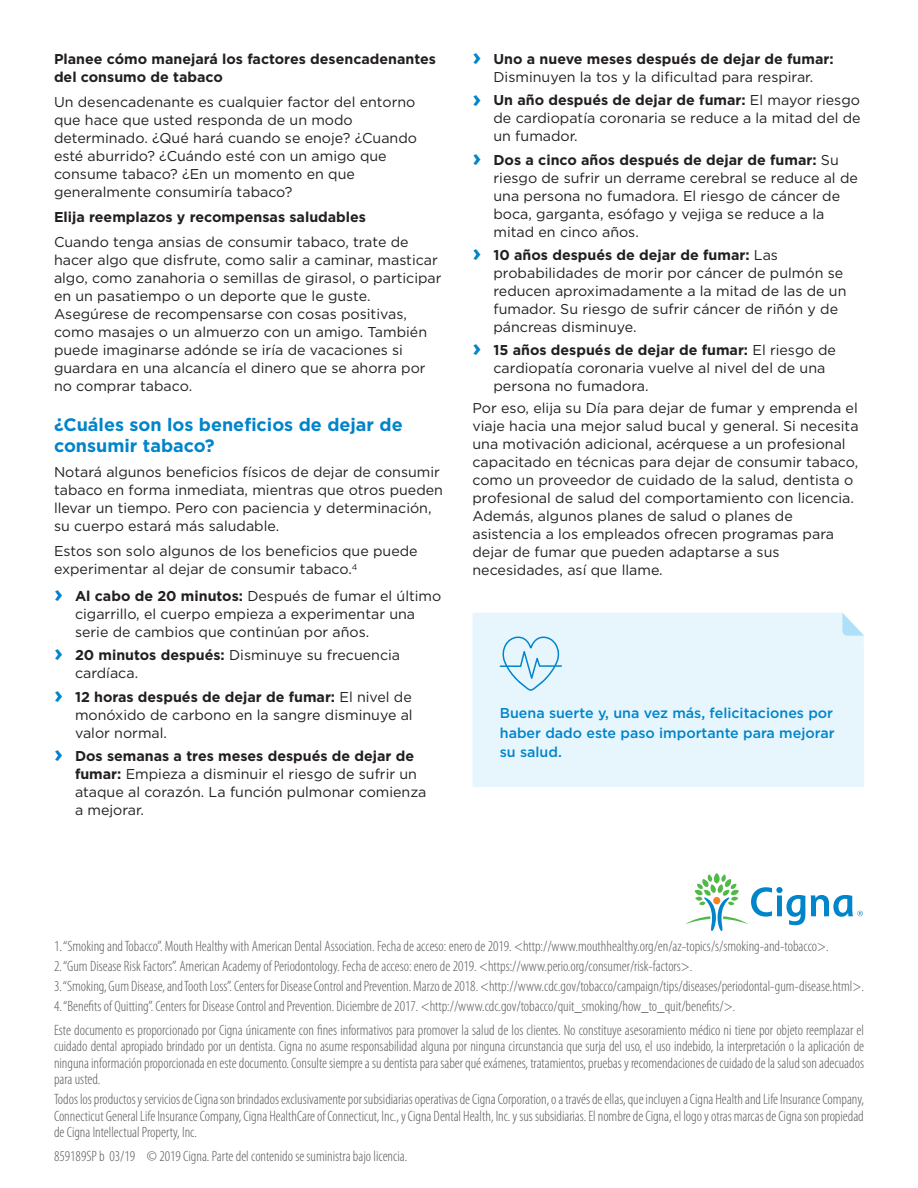
<style>
.page{position:relative;width:918px;height:1188px;background:#fff}
.page>*{position:absolute;margin:0;border:0;box-sizing:border-box;transform-origin:0 0}
.Subhead_body_bold_12{font:700 18px/21px "Gotham";color:#0084ca}
.Legal_copy_Cat{font:300 condensed 15px/16.5px "Myriad Pro";color:#57585a;text-align:justify}
.Body_copy__book_9_5{font:14.25px/18px "Gotham";color:#231f20}
.Bullet_copy_book_9_5{font:14.25px/18px "Gotham";color:#231f20}
.Body_copy__book_9_5-2{font:700 14.25px/18px "Gotham";color:#231f20}
.Sidebar_copy_medium{font:500 14.25px/19.5px "Gotham";color:#0084ca;text-align:justify}
.s1{font-weight:700;font-size:24px;color:#0084ca}
.s2{font-weight:700}
</style>
<div class="page">
<div style="left:472px;top:613px;width:392px;height:174px;background:#e7f6fd"></div>
<svg style="left:842px;top:613px;width:22px;height:23px"></svg>
<svg style="left:500px;top:637px;width:62px;height:54px;background:#c9e7f6"></svg>
<svg style="left:686px;top:873px;width:177px;height:58px"></svg>
<p class="Body_copy__book_9_5-2" style="left:54px;top:50px;width:384px">Planee cómo manejará los factores desencadenantes del consumo de tabaco</p>
<p class="Body_copy__book_9_5" style="left:54px;top:93px;width:365px">Un desencadenante es cualquier factor del entorno que hace que usted responda de un modo determinado. ¿Qué hará cuando se enoje? ¿Cuando esté aburrido? ¿Cuándo esté con un amigo que consume tabaco? ¿En un momento en que generalmente consumiría tabaco?</p>
<p class="Body_copy__book_9_5-2" style="left:54px;top:208px;width:314px">Elija reemplazos y recompensas saludables</p>
<p class="Body_copy__book_9_5" style="left:54px;top:233px;width:389px">Cuando tenga ansias de consumir tabaco, trate de hacer algo que disfrute, como salir a caminar, masticar algo, como zanahoria o semillas de girasol, o participar en un pasatiempo o un deporte que le guste.<br>Asegúrese de recompensarse con cosas positivas, como masajes o un almuerzo con un amigo. También puede imaginarse adónde se iría de vacaciones si guardara en una alcancía el dinero que se ahorra por no comprar tabaco.</p>
<p class="Subhead_body_bold_12" style="left:54px;top:414px;width:350px">¿Cuáles son los beneficios de dejar de consumir tabaco?</p>
<p class="Body_copy__book_9_5" style="left:54px;top:463px;width:391px">Notará algunos beneficios físicos de dejar de consumir tabaco en forma inmediata, mientras que otros pueden llevar un tiempo. Pero con paciencia y determinación, su cuerpo estará más saludable.</p>
<p class="Body_copy__book_9_5" style="left:54px;top:542px;width:365px">Estos son solo algunos de los beneficios que puede experimentar al dejar de consumir tabaco.<sup>4</sup></p>
<p class="Bullet_copy_book_9_5" style="left:75px;top:587px;width:368px;text-indent:-21px"><span class="s1">›</span> <span class="s2">Al cabo de 20 minutos:</span> Después de fumar el último cigarrillo, el cuerpo empieza a experimentar una serie de cambios que continúan por años.</p>
<p class="Bullet_copy_book_9_5" style="left:75px;top:646px;width:327px;text-indent:-21px"><span class="s1">›</span> <span class="s2">20 minutos después:</span> Disminuye su frecuencia cardíaca.</p>
<p class="Bullet_copy_book_9_5" style="left:75px;top:687px;width:339px;text-align:justify;text-indent:-21px"><span class="s1">›</span> <span class="s2">12 horas después de dejar de fumar:</span> El nivel de monóxido de carbono en la sangre disminuye al valor normal.</p>
<p class="Bullet_copy_book_9_5" style="left:75px;top:747px;width:353px;text-indent:-21px"><span class="s1">›</span> <span class="s2">Dos semanas a tres meses después de dejar de fumar:</span> Empieza a disminuir el riesgo de sufrir un ataque al corazón. La función pulmonar comienza a mejorar.</p>
<p class="Bullet_copy_book_9_5" style="left:472px;top:50px;width:363px;text-align:center"><span class="s1">›</span> <span class="s2">Uno a nueve meses después de dejar de fumar:<br></span>Disminuyen la tos y la dificultad para respirar.</p>
<p class="Bullet_copy_book_9_5" style="left:494px;top:91px;width:369px;text-align:justify;text-indent:-21px"><span class="s1">›</span> <span class="s2">Un año después de dejar de fumar:</span> El mayor riesgo de cardiopatía coronaria se reduce a la mitad del de un fumador.</p>
<p class="Bullet_copy_book_9_5" style="left:494px;top:151px;width:366px;text-indent:-21px"><span class="s1">›</span> <span class="s2">Dos a cinco años después de dejar de fumar:</span> Su riesgo de sufrir un derrame cerebral se reduce al de una persona no fumadora. El riesgo de cáncer de boca, garganta, esófago y vejiga se reduce a la mitad en cinco años.</p>
<p class="Bullet_copy_book_9_5" style="left:494px;top:246px;width:354px;text-indent:-21px"><span class="s1">›</span> <span class="s2">10 años después de dejar de fumar:</span> Las probabilidades de morir por cáncer de pulmón se reducen aproximadamente a la mitad de las de un fumador. Su riesgo de sufrir cáncer de riñón y de páncreas disminuye.</p>
<p class="Bullet_copy_book_9_5" style="left:494px;top:341px;width:344px;text-indent:-21px"><span class="s1">›</span> <span class="s2">15 años después de dejar de fumar:</span> El riesgo de cardiopatía coronaria vuelve al nivel del de una persona no fumadora.</p>
<p class="Body_copy__book_9_5" style="left:472px;top:399px;width:388px">Por eso, elija su Día para dejar de fumar y emprenda el viaje hacia una mejor salud bucal y general. Si necesita una motivación adicional, acérquese a un profesional capacitado en técnicas para dejar de consumir tabaco, como un proveedor de cuidado de la salud, dentista o profesional de salud del comportamiento con licencia.<br>Además, algunos planes de salud o planes de asistencia a los empleados ofrecen programas para dejar de fumar que pueden adaptarse a sus necesidades, así que llame.</p>
<p class="Sidebar_copy_medium" style="left:500px;top:703px;width:336px">Buena suerte y, una vez más, felicitaciones por haber dado este paso importante para mejorar su salud.</p>
<p class="Legal_copy_Cat" style="left:54px;top:938px;width:776px">1. “Smoking and Tobacco”. Mouth Healthy with American Dental Association. Fecha de acceso: enero de 2019. &lt;http://www.mouthhealthy.org/en/az-topics/s/smoking-and-tobacco&gt;.</p>
<p class="Legal_copy_Cat" style="left:54px;top:958px;width:640px">2. “Gum Disease Risk Factors”. American Academy of Periodontology. Fecha de acceso: enero de 2019. &lt;https://www.perio.org/consumer/risk-factors&gt;.</p>
<p class="Legal_copy_Cat" style="left:54px;top:978px;width:811px">3. “Smoking, Gum Disease, and Tooth Loss”. Centers for Disease Control and Prevention. Marzo de 2018. &lt;http://www.cdc.gov/tobacco/campaign/tips/diseases/periodontal-gum-disease.html&gt;.</p>
<p class="Legal_copy_Cat" style="left:54px;top:998px;width:683px">4. “Benefits of Quitting”. Centers for Disease Control and Prevention. Diciembre de 2017. &lt;http://www.cdc.gov/tobacco/quit_smoking/how_to_quit/benefits/&gt;.</p>
<p class="Legal_copy_Cat" style="left:54px;top:1022px;width:812px">Este documento es proporcionado por Cigna únicamente con fines informativos para promover la salud de los clientes. No constituye asesoramiento médico ni tiene por objeto reemplazar el cuidado dental apropiado brindado por un dentista. Cigna no asume responsabilidad alguna por ninguna circunstancia que surja del uso, el uso indebido, la interpretación o la aplicación de ninguna información proporcionada en este documento. Consulte siempre a su dentista para saber qué exámenes, tratamientos, pruebas y recomendaciones de cuidado de la salud son adecuados para usted.</p>
<p class="Legal_copy_Cat" style="left:54px;top:1091px;width:812px">Todos los productos y servicios de Cigna son brindados exclusivamente por subsidiarias operativas de Cigna Corporation, o a través de ellas, que incluyen a Cigna Health and Life Insurance Company, Connecticut General Life Insurance Company, Cigna HealthCare of Connecticut, Inc., y Cigna Dental Health, Inc. y sus subsidiarias. El nombre de Cigna, el logo y otras marcas de Cigna son propiedad de Cigna Intellectual Property, Inc.</p>
<p class="Legal_copy_Cat" style="left:54px;top:1148px;width:355px">859189SP b 03/19 © 2019 Cigna. Parte del contenido se suministra bajo licencia.</p>
</div>
